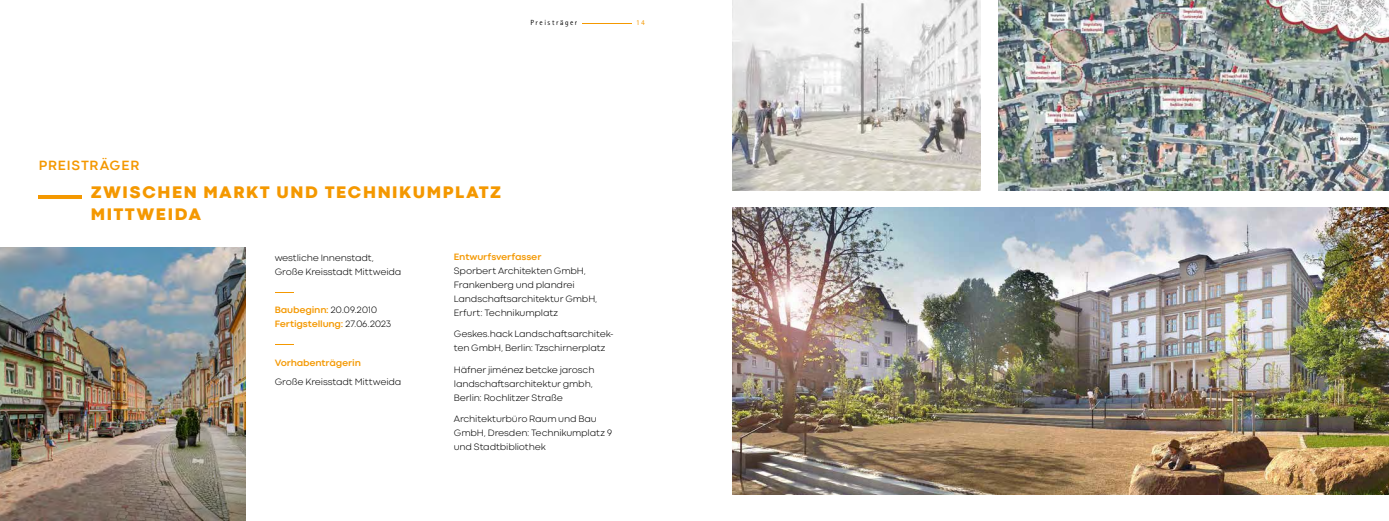
<style>
.page{position:relative;width:1389px;height:521px;background:#fff}
.page>*{position:absolute;margin:0;border:0;box-sizing:border-box;transform-origin:0 0}
.t1{font:800 17.5px/21.9px "Codec Cold";letter-spacing:.085em;color:#f49800}
.t2{font:700 14px "Codec Cold";letter-spacing:.055em;color:#f49800}
.t3{font:300 9.62px/14px "Codec Cold";letter-spacing:-.02em;color:#000}
.t4{font:700 9.62px/14px "Codec Cold";letter-spacing:-.02em;color:#f49800}
.t5{font:7.44px "Rotis Sans Serif Pro";letter-spacing:.21em;color:#000}
.t6{font:7.44px "Rotis Sans Serif Pro";color:#f49800}
.s1{font-weight:300;color:#000}
</style>
<div class="page">
<img style="left:0;top:248px;width:246px;height:273px">
<img style="left:733px;top:207px;width:656px;height:287px">
<img style="left:733px;top:0;width:248px;height:191px">
<img style="left:999px;top:0;width:390px;height:191px">
<hr style="left:582px;top:23px;width:49px;height:1px;background:#f49800">
<hr style="left:39px;top:195px;width:43px;height:3px;background:#f49800">
<svg style="left:275px;top:292px;width:18px;height:1px"></svg>
<svg style="left:275px;top:344px;width:18px;height:1px"></svg>
<p class="t5" style="left:530px;top:18px;width:48px">Preisträger</p>
<p class="t6" style="left:636px;top:18px;width:10px">14</p>
<h2 class="t2" style="left:39px;top:157px;width:102px">PREISTRÄGER</h2>
<h1 class="t1" style="left:91px;top:181px;width:412px">ZWISCHEN MARKT UND TECHNIKUMPLATZ<br>MITTWEIDA</h1>
<p class="t3" style="left:275px;top:250px;width:128px">westliche Innenstadt,<br>Große Kreisstadt Mittweida</p>
<p class="t4" style="left:275px;top:303px;width:118px">Baubeginn: <span class="s1">20.09.2010<br></span>Fertigstellung: <span class="s1">27.06.2023</span></p>
<p class="t4" style="left:275px;top:356px;width:88px">Vorhabenträgerin</p>
<p class="t3" style="left:275px;top:375px;width:128px">Große Kreisstadt Mittweida</p>
<p class="t4" style="left:454px;top:250px;width:89px">Entwurfsverfasser</p>
<p class="t3" style="left:454px;top:264px;width:145px">Sporbert Architekten GmbH,<br>Frankenberg und plandrei<br>Landschaftsarchitektur GmbH,<br>Erfurt: Technikumplatz</p>
<p class="t3" style="left:454px;top:327px;width:161px">Geskes.hack Landschaftsarchitek&shy;ten GmbH, Berlin: Tzschirnerplatz</p>
<p class="t3" style="left:454px;top:363px;width:142px">Häfner jiménez betcke jarosch landschaftsarchitektur gmbh,<br>Berlin: Rochlitzer Straße</p>
<p class="t3" style="left:454px;top:412px;width:160px">Architekturbüro Raum und Bau<br>GmbH, Dresden: Technikumplatz 9 und Stadtbibliothek</p>
</div>
